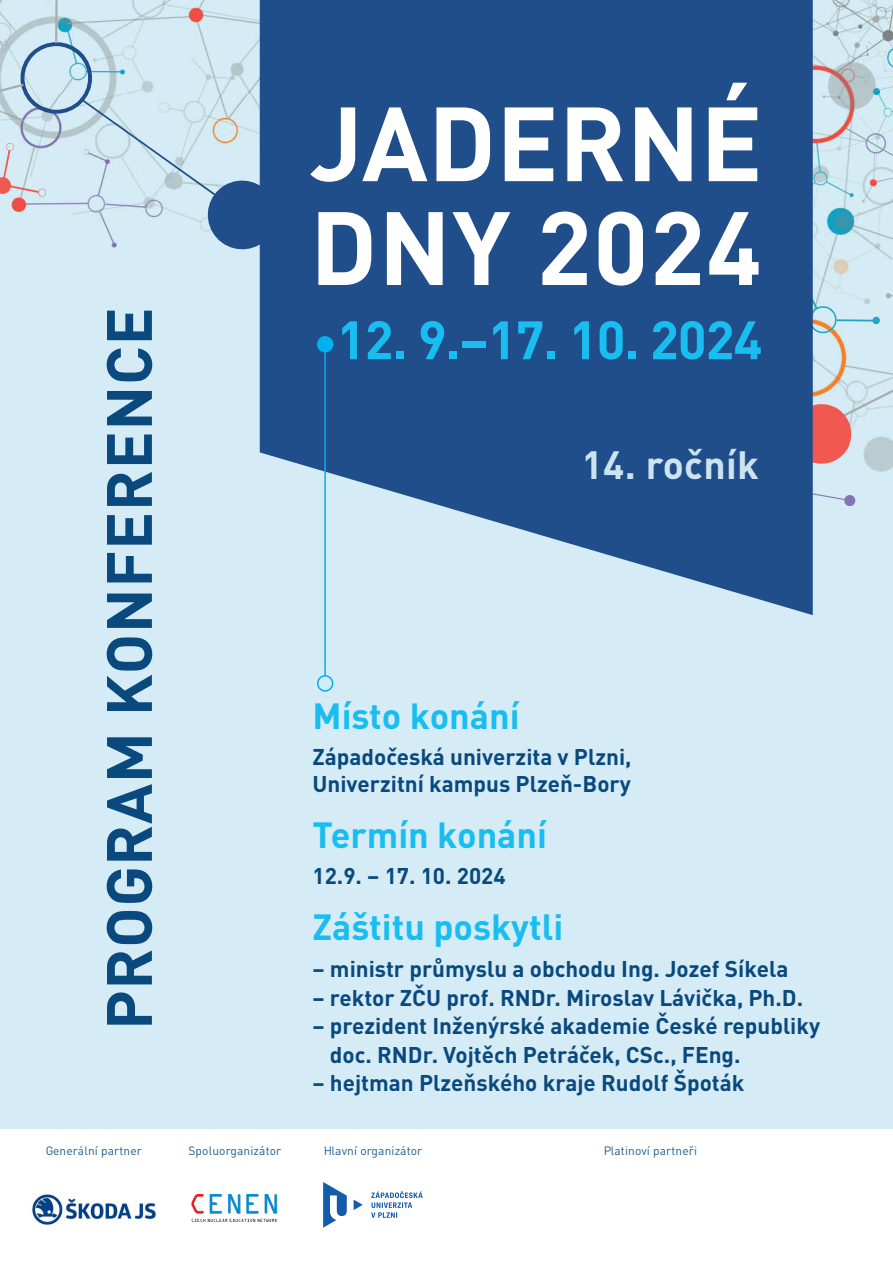
<style>
.page{position:relative;width:893px;height:1263px;background:#fff}
.page>*{position:absolute;margin:0;border:0;box-sizing:border-box;transform-origin:0 0}
.t1{font:700 103.5px "DIN Pro";color:#fff}
.t2{font:700 102.3px "DIN Pro";letter-spacing:.01em;color:#fff}
.t3{font:700 63px "DIN Pro";letter-spacing:.01em;color:#09497e}
.t4{font:700 53.25px "DIN Pro";letter-spacing:-.02em;color:#19bdef}
.t5{font:700 39px "DIN Pro";letter-spacing:.01em;color:#cce4ef}
.t6{font:700 36px "DIN Pro";color:#19bdef}
.t7{font:700 22.5px "DIN Pro";color:#09497e}
.t8{font:12px "DIN Pro";letter-spacing:.01em;color:#09497e}
</style>
<div class="page">
<div style="left:0;top:280px;width:893px;height:849px;background:#d5ecf6"></div>
<svg style="left:0;top:0;width:260px;height:254px;background:#c5dbe8"></svg>
<svg style="left:813px;top:0;width:80px;height:507px;background:#cdd8de"></svg>
<svg style="left:260px;top:0;width:553px;height:615px;background:#376398"></svg>
<div style="left:317px;top:675px;width:16px;height:17px;border:1px solid #00b0f0;border-radius:50%"></div>
<div style="left:318px;top:337px;width:15px;height:15px;background:#00b0f0;border-radius:50%"></div>
<div style="left:317px;top:336px;width:16px;height:16px;border:1px solid #00b0f0;border-radius:50%"></div>
<hr style="left:324px;top:344px;width:2px;height:331px;background:#00b0f0">
<svg style="left:354px;top:1200px;width:9px;height:10px"></svg>
<svg style="left:323px;top:1182px;width:24px;height:46px"></svg>
<svg style="left:371px;top:1191px;width:52px;height:27px"></svg>
<img style="left:32px;top:1194px;width:124px;height:31px">
<img style="left:191px;top:1194px;width:87px;height:27px">
<p class="t3" style="left:86px;top:1030px;width:724px;rotate:-90deg">PROGRAM KONFERENCE</p>
<p class="t1" style="left:310px;top:73px;width:454px">JADERNÉ</p>
<p class="t2" style="left:310px;top:178px;width:453px">DNY 2024</p>
<p class="t4" style="left:337px;top:304px;width:427px">12. 9.–17. 10. 2024</p>
<p class="t5" style="left:582px;top:438px;width:179px">14. ročník</p>
<p class="t6" style="left:313px;top:692px;width:209px">Místo konání</p>
<p class="t7" style="left:313px;top:741px;width:320px">Západočeská univerzita v Plzni,</p>
<p class="t7" style="left:313px;top:768px;width:320px">Univerzitní kampus Plzeň-Bory</p>
<p class="t6" style="left:313px;top:811px;width:236px">Termín konání</p>
<p class="t7" style="left:313px;top:860px;width:195px">12.9. – 17. 10. 2024</p>
<p class="t6" style="left:313px;top:903px;width:252px">Záštitu poskytli</p>
<p class="t7" style="left:313px;top:954px;width:477px">– ministr průmyslu a obchodu Ing. Jozef Síkela</p>
<p class="t7" style="left:313px;top:982px;width:492px">– rektor ZČU prof. RNDr. Miroslav Lávička, Ph.D.</p>
<p class="t7" style="left:313px;top:1011px;width:509px">– prezident Inženýrské akademie České republiky</p>
<p class="t7" style="left:330px;top:1039px;width:412px">doc. RNDr. Vojtěch Petráček, CSc., FEng.</p>
<p class="t7" style="left:313px;top:1068px;width:433px">– hejtman Plzeňského kraje Rudolf Špoták</p>
<p class="t8" style="left:45px;top:1143px;width:98px">Generální partner</p>
<p class="t8" style="left:188px;top:1143px;width:94px">Spoluorganizátor</p>
<p class="t8" style="left:323px;top:1143px;width:101px">Hlavní organizátor</p>
<p class="t8" style="left:603px;top:1143px;width:95px">Platinoví partneři</p>
</div>
